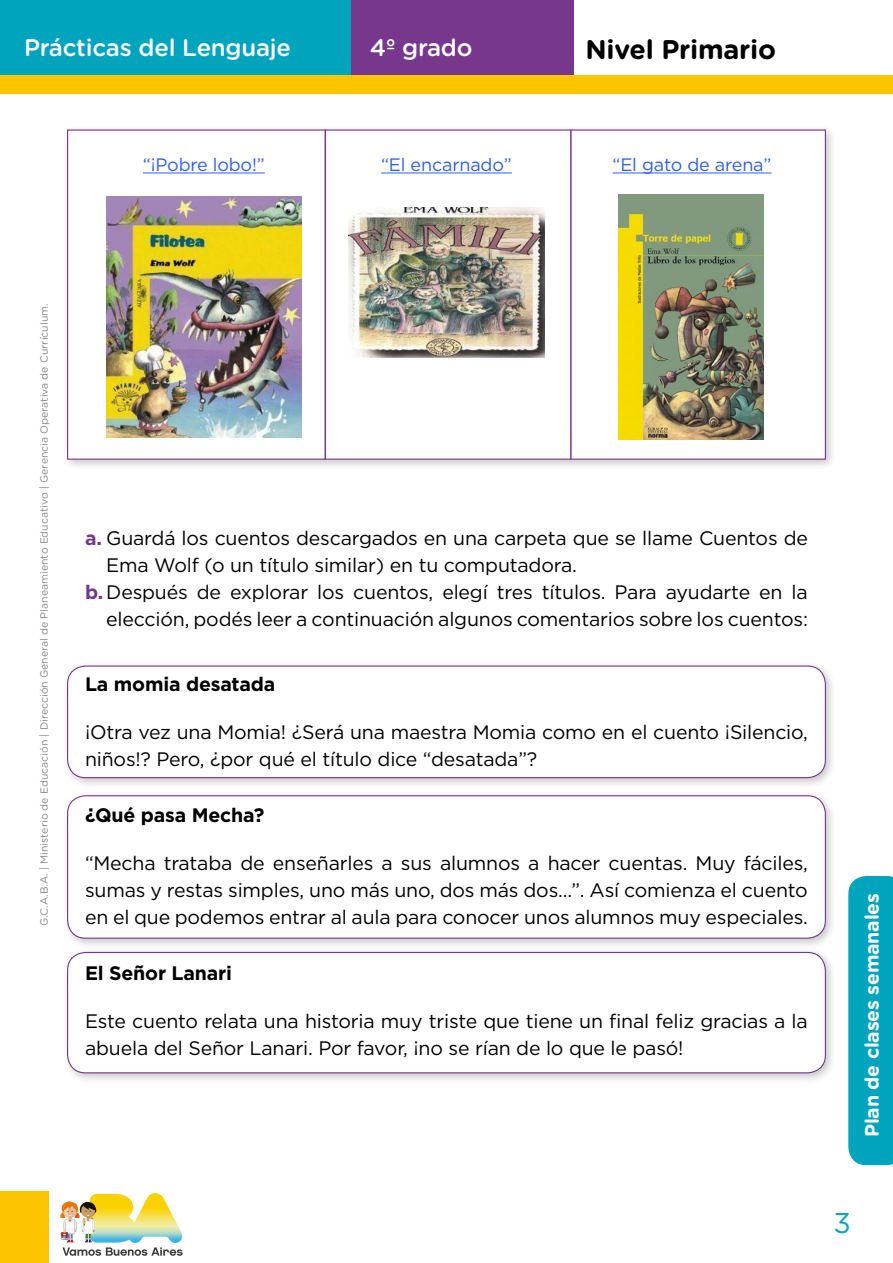
<style>
.page{position:relative;width:893px;height:1263px;background:#fff}
.page>*{position:absolute;margin:0;border:0;box-sizing:border-box;transform-origin:0 0}
.t1{font:28.5px "Gotham";color:#00a5bd}
.t2{font:700 27px "Gotham Rounded";letter-spacing:-.01em;color:#000}
.t3{font:500 24px "Gotham Rounded";letter-spacing:-.01em;color:#fff}
.t4{font:19.5px/27px "Gotham";letter-spacing:-.01em;color:#000}
.t5{font:700 19.5px "Gotham";letter-spacing:-.01em;color:#000}
.t6{font:700 19.5px "Gotham Rounded";letter-spacing:-.01em;color:#fff}
.t7{font:18px "Gotham";letter-spacing:-.01em;color:#305cff}
.t8{font:10.5px "Gotham Rounded";color:#878787}
.s1{font-weight:700;color:#76378d}
</style>
<div class="page">
<div style="left:0;top:0;width:351px;height:78px;background:#00a5bd"></div>
<div style="left:351px;top:0;width:223px;height:78px;background:#76378d"></div>
<svg style="left:848px;top:876px;width:45px;height:289px;background:#08a8bf"></svg>
<div style="left:0;top:75px;width:893px;height:19px;background:#fdc500"></div>
<div style="left:0;top:1191px;width:48px;height:72px;background:#fdc500"></div>
<svg style="left:60px;top:1193px;width:123px;height:63px"></svg>
<div style="left:62px;top:660px;width:775px;height:129px;background:#000;opacity:.22"></div>
<div style="left:68px;top:666px;width:757px;height:112px;background:#fff;border-radius:18px"></div>
<div style="left:67px;top:665px;width:759px;height:113px;border:1px solid #76378d;border-radius:18px"></div>
<div style="left:62px;top:790px;width:775px;height:160px;background:#000;opacity:.22"></div>
<div style="left:68px;top:796px;width:757px;height:142px;background:#fff;border-radius:18px"></div>
<div style="left:67px;top:795px;width:759px;height:144px;border:1px solid #76378d;border-radius:18px"></div>
<div style="left:62px;top:947px;width:775px;height:137px;background:#000;opacity:.22"></div>
<div style="left:68px;top:952px;width:757px;height:121px;background:#fff;border-radius:18px"></div>
<div style="left:67px;top:952px;width:759px;height:121px;border:1px solid #76378d;border-radius:18px"></div>
<div style="left:62px;top:124px;width:775px;height:347px;background:#000;opacity:.22"></div>
<div style="left:67px;top:129px;width:759px;height:331px;background:#fff;border:1px solid #76378d"></div>
<hr style="left:325px;top:129px;width:1px;height:331px;background:#76378d">
<hr style="left:570px;top:129px;width:2px;height:331px;background:#76378d">
<hr style="left:143px;top:173px;width:122px;height:1px;background:#305cff">
<hr style="left:381px;top:173px;width:131px;height:1px;background:#305cff">
<hr style="left:613px;top:173px;width:158px;height:1px;background:#305cff">
<img style="left:106px;top:196px;width:196px;height:242px">
<img style="left:349px;top:207px;width:195px;height:150px">
<img style="left:619px;top:195px;width:144px;height:244px">
<p class="t3" style="left:24px;top:31px;width:268px">Prácticas del Lenguaje</p>
<p class="t3" style="left:370px;top:31px;width:104px">4º grado</p>
<h2 class="t2" style="left:585px;top:29px;width:192px">Nivel Primario</h2>
<p class="t7" style="left:143px;top:153px;width:123px">“¡Pobre lobo!”</p>
<p class="t7" style="left:381px;top:153px;width:132px">“El encarnado”</p>
<p class="t7" style="left:613px;top:153px;width:160px">“El gato de arena”</p>
<p class="t8" style="left:37px;top:926px;width:624px;rotate:-90deg">G.C.A.B.A. | Ministerio de Educación | Dirección General de Planeamiento Educativo | Gerencia Operativa de Currículum.</p>
<p class="t4" style="left:85px;top:524px;width:724px"><span class="s1">a.</span> Guardá los cuentos descargados en una carpeta que se llame Cuentos de</p>
<p class="t4" style="left:106px;top:551px;width:472px">Ema Wolf (o un título similar) en tu computadora.</p>
<p class="t4" style="left:85px;top:578px;width:724px"><span class="s1">b.</span> Después de explorar los cuentos, elegí tres títulos. Para ayudarte en la</p>
<p class="t4" style="left:106px;top:605px;width:703px">elección, podés leer a continuación algunos comentarios sobre los cuentos:</p>
<p class="t5" style="left:85px;top:671px;width:192px">La momia desatada</p>
<p class="t4" style="left:85px;top:718px;width:724px">¡Otra vez una Momia! ¿Será una maestra Momia como en el cuento ¡Silencio, niños!? Pero, ¿por qué el título dice “desatada”?</p>
<p class="t5" style="left:85px;top:802px;width:181px">¿Qué pasa Mecha?</p>
<p class="t4" style="left:85px;top:849px;width:724px;text-align:justify">“Mecha trataba de enseñarles a sus alumnos a hacer cuentas. Muy fáciles, sumas y restas simples, uno más uno, dos más dos…”. Así comienza el cuento en el que podemos entrar al aula para conocer unos alumnos muy especiales.</p>
<p class="t5" style="left:85px;top:960px;width:148px">El Señor Lanari</p>
<p class="t4" style="left:85px;top:1007px;width:724px">Este cuento relata una historia muy triste que tiene un final feliz gracias a la abuela del Señor Lanari. Por favor, ¡no se rían de lo que le pasó!</p>
<p class="t6" style="left:858px;top:1137px;width:246px;rotate:-90deg">Plan de clases semanales</p>
<h1 class="t1" style="left:833px;top:1204px;width:19px">3</h1>
</div>
